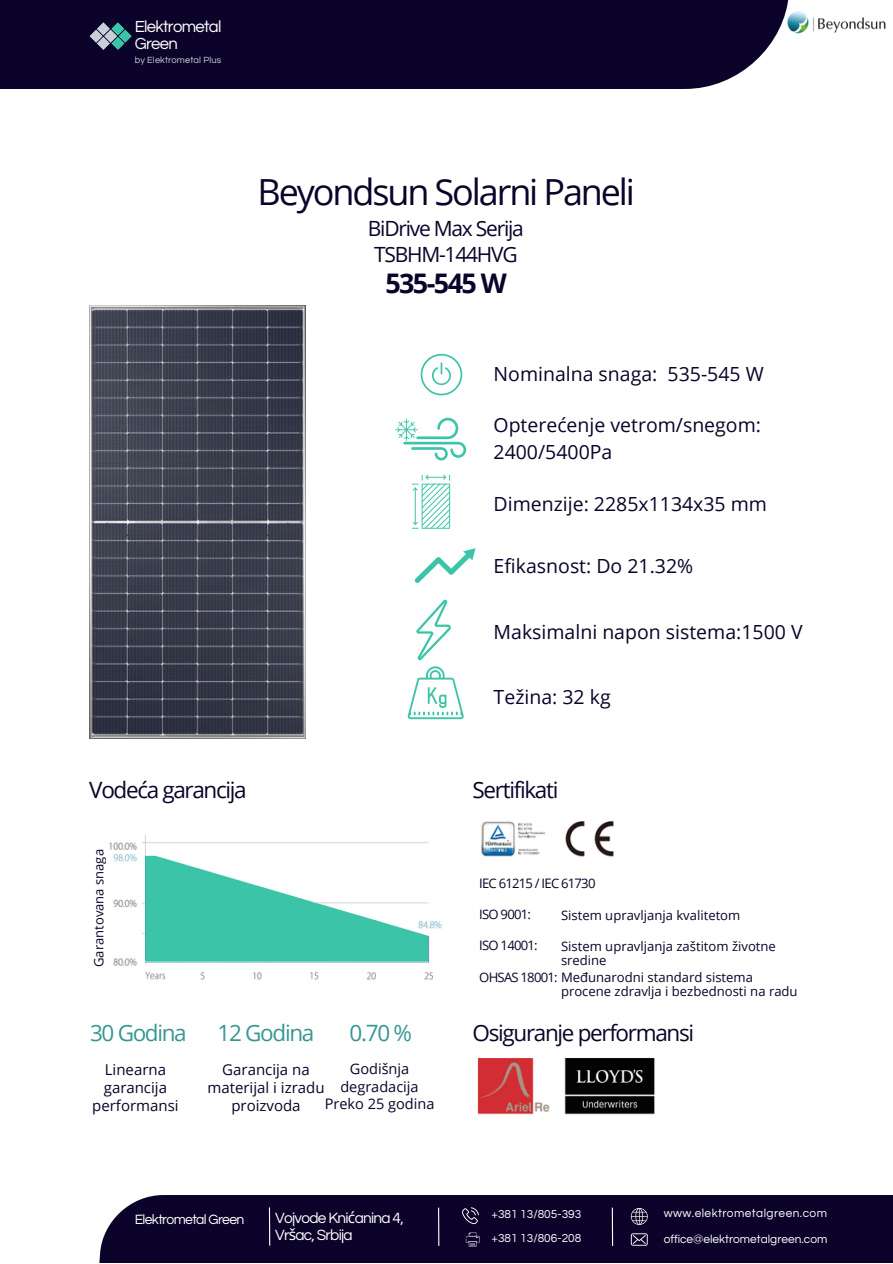
<style>
.page{position:relative;width:893px;height:1264px;background:#fff}
.page>*{position:absolute;margin:0;border:0;box-sizing:border-box;transform-origin:0 0}
.t1{font:36px "Open Sans";letter-spacing:-.06em;color:#0b0329}
.t2{font:700 27px "Open Sans";letter-spacing:-.06em;color:#0b0329}
.t3{font:22.5px "Open Sans";letter-spacing:-.06em;color:#0b0329}
.t4{font:22.5px "Open Sans";letter-spacing:-.06em;color:#369694}
.t5{font:21px/25.8px "Open Sans";letter-spacing:-.06em;color:#0b0329}
.t6{font:19.5px/27px "Open Sans";color:#0b0329}
.t7{font:16.65px/16.8px "Questrial";letter-spacing:-.04em;color:#fff}
.t8{font:15.45px/16.8px "Questrial";letter-spacing:-.045em;color:#fff}
.t9{font:15px/18px "Open Sans";color:#0b0329;text-align:center}
.t10{font:14.55px/17.4px "Open Sans";color:#0b0329;text-align:center}
.t11{font:13.95px "Questrial";letter-spacing:-.045em;color:#fff}
.t12{font:13.05px/14.2px "Open Sans";color:#0b0329}
.t13{font:13.05px "Open Sans";letter-spacing:-.06em;color:#0b0329}
.t14{font:11.85px/23.9px "Questrial";color:#fff}
.t15{font:11.85px "Questrial";letter-spacing:.035em;color:#fff}
.t16{font:9.3px "Questrial";letter-spacing:.015em;color:#c7d0d8}
.s1{font-family:"Noto Sans"}
</style>
<div class="page">
<img style="left:89px;top:305px;width:216px;height:433px">
<div style="left:0;top:0;width:789px;height:89px;background:#0b0329"></div>
<svg style="left:89px;top:22px;width:43px;height:28px"></svg>
<div style="left:99px;top:1195px;width:793px;height:67px;background:#0b0329"></div>
<svg style="left:462px;top:1207px;width:17px;height:17px"></svg>
<hr style="left:438px;top:1207px;width:1px;height:38px;background:#fff">
<hr style="left:611px;top:1207px;width:2px;height:38px;background:#fff">
<svg style="left:630px;top:1207px;width:17px;height:17px"></svg>
<svg style="left:630px;top:1233px;width:17px;height:12px"></svg>
<div style="left:462px;top:1228px;width:21px;height:22px;background:#0b0329;border-radius:50%"></div>
<svg style="left:466px;top:1232px;width:13px;height:14px"></svg>
<hr style="left:269px;top:1207px;width:1px;height:38px;background:#fff">
<svg style="left:420px;top:354px;width:42px;height:41px"></svg>
<svg style="left:395px;top:418px;width:71px;height:42px"></svg>
<svg style="left:412px;top:475px;width:38px;height:54px"></svg>
<svg style="left:415px;top:548px;width:60px;height:35px"></svg>
<svg style="left:416px;top:599px;width:35px;height:61px"></svg>
<svg style="left:407px;top:666px;width:57px;height:53px"></svg>
<img style="left:481px;top:821px;width:133px;height:36px">
<img style="left:477px;top:1058px;width:178px;height:56px">
<img style="left:784px;top:6px;width:102px;height:32px">
<img style="left:109px;top:835px;width:324px;height:145px">
<img style="left:145px;top:855px;width:283px;height:106px">
<svg style="left:247px;top:880px;width:195px;height:67px"></svg>
<p class="t7" style="left:135px;top:18px;width:88px">Elektrometal<br>Green</p>
<p class="t16" style="left:135px;top:55px;width:88px">by Elektrometal Plus</p>
<h1 class="t1" style="left:257px;top:167px;width:379px">Beyondsun Solarni Paneli</h1>
<h3 class="t5" style="left:368px;top:215px;width:157px">BiDrive Max Serija<br>TSBHM-144HVG</h3>
<h2 class="t2" style="left:385px;top:264px;width:123px">535-545 W</h2>
<h3 class="t6" style="left:493px;top:360px;width:272px">Nominalna snaga: 535-545 W</h3>
<h3 class="t6" style="left:493px;top:411px;width:269px">Opterećenje vetrom/snegom:<br>2400/5400Pa</h3>
<h3 class="t6" style="left:493px;top:489px;width:275px">Dimenzije: 2285x1134x35 mm</h3>
<h3 class="t6" style="left:493px;top:552px;width:201px">Efikasnost: Do 21.32%</h3>
<h3 class="t6" style="left:493px;top:617px;width:310px">Maksimalni napon sistema:1500 V</h3>
<h3 class="t6" style="left:493px;top:683px;width:118px">Težina: 32 kg</h3>
<h3 class="t3" style="left:89px;top:774px;width:159px">Vodeća garancija</h3>
<h3 class="t3" style="left:472px;top:774px;width:87px">Sertifikati</h3>
<p class="t12" style="left:91px;top:967px;width:119px;rotate:-90deg">Garantovana snaga</p>
<h3 class="t4" style="left:90px;top:1017px;width:98px">30 Godina</h3>
<h3 class="t4" style="left:218px;top:1017px;width:98px">12 Godina</h3>
<p class="t9" style="left:92px;top:1059px;width:88px">Linearna garancija performansi</p>
<p class="t9" style="left:207px;top:1059px;width:118px">Garancija na materijal i izradu proizvoda</p>
<h3 class="t4" style="left:349px;top:1017px;width:64px">0.70 %</h3>
<p class="t10" style="left:324px;top:1059px;width:111px">Godišnja degradacija<br>Preko 25 godina</p>
<p class="t13" style="left:479px;top:873px;width:118px">IEC 61215 / IEC 61730</p>
<p class="t12" style="left:479px;top:906px;width:53px">ISO 9001:</p>
<p class="t13" style="left:479px;top:936px;width:60px">ISO 14001:</p>
<p class="t12" style="left:479px;top:970px;width:275px">OHSAS 18001: Međunarodni standard sistema</p>
<p class="t12" style="left:561px;top:907px;width:181px">Sistem upravljanja kvalitetom</p>
<p class="t12" style="left:561px;top:939px;width:216px">Sistem upravljanja zaštitom životne sredine</p>
<p class="t12" style="left:561px;top:984px;width:238px">procene zdravlja i bezbednosti na radu</p>
<h3 class="t3" style="left:472px;top:1017px;width:223px">Osiguranje performansi</h3>
<p class="t11" style="left:135px;top:1212px;width:111px">Elektrometal Green</p>
<p class="t14" style="left:491px;top:1202px;width:91px">+381 13/805-393 +381 13/806-208</p>
<p class="t15" style="left:663px;top:1207px;width:165px">www.elektrometalgreen.com</p>
<p class="t8" style="left:275px;top:1209px;width:130px">Vojvode Kni<span class="s1">ć</span>anina 4,<br>Vr<span class="s1">š</span>ac, Srbija</p>
<p class="t14" style="left:663px;top:1227px;width:165px">office@elektrometalgreen.com</p>
</div>
